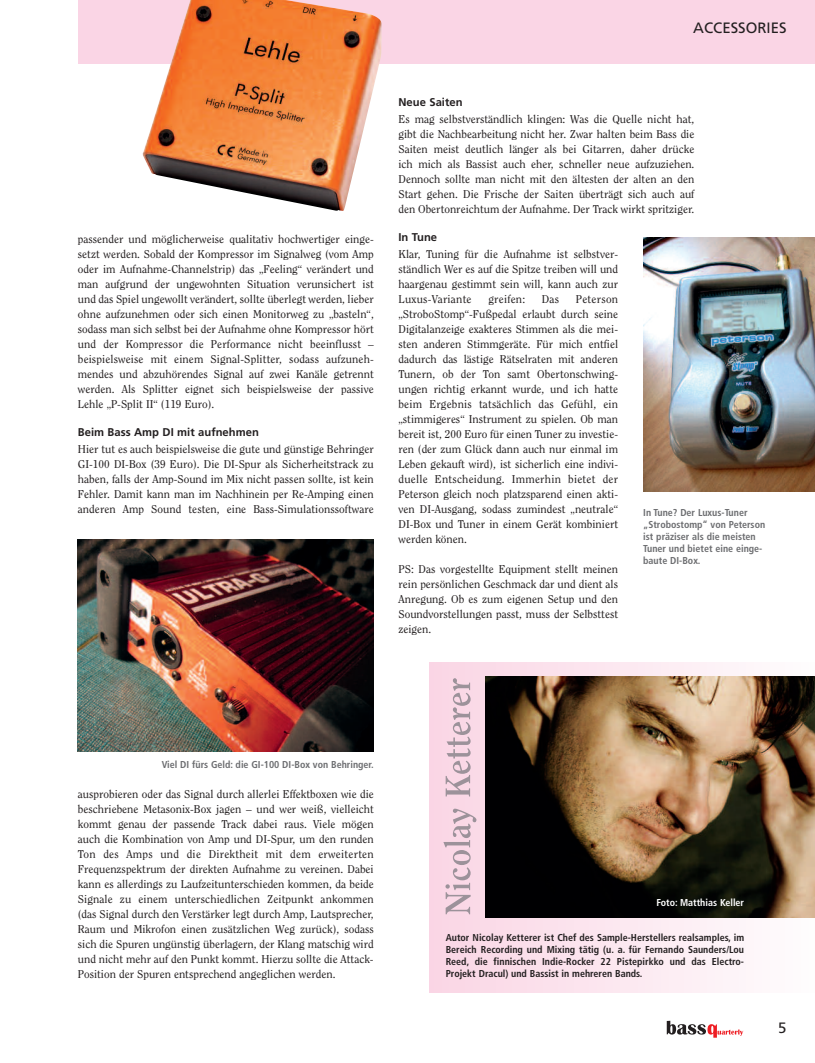
<style>
.page{position:relative;width:815px;height:1063px;background:#fff}
.page>*{position:absolute;margin:0;border:0;box-sizing:border-box;transform-origin:0 0}
.t1{font:15px "Frutiger";color:#231f20}
.t2{font:11.25px/15px "Clearface Std";color:#231f20;text-align:justify}
.t3{font:700 11.25px "Frutiger";color:#231f20}
.t4{font:11.25px "Clearface Std";letter-spacing:.02em;color:#231f20}
.t5{font:700 condensed 10px/12px "Frutiger";color:#231f20;text-align:justify}
.t6{font:700 condensed 10px/12px "Frutiger";color:#6c6d70}
.t7{font:700 condensed 10px "Frutiger";color:#fff}
</style>
<div class="page">
<div style="left:78px;top:0;width:737px;height:64px;background:#fad5e5"></div>
<div style="left:430px;top:663px;width:385px;height:329px;background:linear-gradient(to right,#f8d4e3,#fffdfe)"></div>
<svg style="left:667px;top:1021px;width:76px;height:17px"></svg>
<img style="left:142px;top:0;width:240px;height:211px">
<img style="left:643px;top:237px;width:172px;height:254px">
<img style="left:485px;top:677px;width:330px;height:241px">
<img style="left:78px;top:540px;width:296px;height:212px">
<img style="left:443px;top:707px;width:33px;height:207px">
<h1 class="t1" style="left:693px;top:21px;width:95px">ACCESSORIES</h1>
<p class="t2" style="left:78px;top:232px;width:297px">passender und möglicherweise qualitativ hochwertiger einge&shy;setzt werden. Sobald der Kompressor im Signalweg (vom Amp oder im Aufnahme-Channelstrip) das „Feeling“ verändert und man aufgrund der ungewohnten Situation verunsichert ist und das Spiel ungewollt verändert, sollte überlegt werden, lieber ohne aufzunehmen oder sich einen Monitorweg zu „basteln“, sodass man sich selbst bei der Aufnahme ohne Kompressor hört und der Kompressor die Performance nicht beeinflusst – beispielsweise mit einem Signal-Splitter, sodass aufzuneh&shy;mendes und abzuhörendes Signal auf zwei Kanäle getrennt werden. Als Splitter eignet sich beispielsweise der passive Lehle „P-Split II“ (119 Euro).</p>
<p class="t3" style="left:78px;top:428px;width:182px">Beim Bass Amp DI mit aufnehmen</p>
<p class="t2" style="left:78px;top:442px;width:297px">Hier tut es auch beispielsweise die gute und günstige Behringer GI-100 DI-Box (39 Euro). Die DI-Spur als Sicherheitstrack zu haben, falls der Amp-Sound im Mix nicht passen sollte, ist kein Fehler. Damit kann man im Nachhinein per Re-Amping einen anderen Amp Sound testen, eine Bass-Simulationssoftware</p>
<p class="t3" style="left:399px;top:98px;width:66px">Neue Saiten</p>
<p class="t2" style="left:399px;top:112px;width:297px">Es mag selbstverständlich klingen: Was die Quelle nicht hat, gibt die Nachbearbeitung nicht her. Zwar halten beim Bass die Saiten meist deutlich länger als bei Gitarren, daher drücke ich mich als Bassist auch eher, schneller neue aufzuziehen.<br>Dennoch sollte man nicht mit den ältesten der alten an den Start gehen. Die Frische der Saiten überträgt sich auch auf den Obertonreichtum der Aufnahme. Der Track wirkt spritziger.</p>
<p class="t3" style="left:399px;top:233px;width:40px">In Tune</p>
<p class="t2" style="left:399px;top:247px;width:221px">Klar, Tuning für die Aufnahme ist selbstver&shy;ständlich Wer es auf die Spitze treiben will und haargenau gestimmt sein will, kann auch zur Luxus-Variante</p>
<p class="t4" style="left:488px;top:294px;width:38px">greifen:</p>
<p class="t2" style="left:542px;top:292px;width:19px">Das</p>
<p class="t2" style="left:398px;top:292px;width:221px;text-indent:177px">Peterson „StroboStomp“-Fußpedal erlaubt durch seine Digitalanzeige exakteres Stimmen als die mei&shy;sten anderen Stimmgeräte. Für mich entfiel dadurch das lästige Rätselraten mit anderen Tunern, ob der Ton samt Obertonschwing&shy;ungen richtig erkannt wurde, und ich hatte beim Ergebnis tatsächlich das Gefühl, ein „stimmigeres“ Instrument zu spielen. Ob man bereit ist, 200 Euro für einen Tuner zu investie&shy;ren (der zum Glück dann auch nur einmal im Leben gekauft wird), ist sicherlich eine indivi&shy;duelle Entscheidung. Immerhin bietet der Peterson gleich noch platzsparend einen akti&shy;ven DI-Ausgang, sodass zumindest „neutrale“ DI-Box und Tuner in einem Gerät kombiniert werden könen.</p>
<p class="t2" style="left:398px;top:562px;width:221px">PS: Das vorgestellte Equipment stellt meinen rein persönlichen Geschmack dar und dient als Anregung. Ob es zum eigenen Setup und den Soundvorstellungen passt, muss der Selbsttest zeigen.</p>
<p class="t6" style="left:643px;top:508px;width:123px">In Tune? Der Luxus-Tuner „Strobostomp“ von Peterson ist präziser als die meisten<br>Tuner und bietet eine einge&shy;baute DI-Box.</p>
<p class="t6" style="left:162px;top:760px;width:214px">Viel DI fürs Geld: die GI-100 DI-Box von Behringer.</p>
<p class="t2" style="left:78px;top:787px;width:297px">ausprobieren oder das Signal durch allerlei Effektboxen wie die beschriebene Metasonix-Box jagen – und wer weiß, vielleicht kommt genau der passende Track dabei raus. Viele mögen auch die Kombination von Amp und DI-Spur, um den runden Ton des Amps und die Direktheit mit dem erweiterten Frequenzspektrum der direkten Aufnahme zu vereinen. Dabei kann es allerdings zu Laufzeitunterschieden kommen, da beide Signale zu einem unterschiedlichen Zeitpunkt ankommen (das Signal durch den Verstärker legt durch Amp, Lautsprecher, Raum und Mikrofon einen zusätzlichen Weg zurück), sodass sich die Spuren ungünstig überlagern, der Klang matschig wird und nicht mehr auf den Punkt kommt. Hierzu sollte die Attack-Position der Spuren entsprechend angeglichen werden.</p>
<p class="t7" style="left:656px;top:899px;width:89px">Foto: Matthias Keller</p>
<p class="t5" style="left:446px;top:932px;width:300px">Autor Nicolay Ketterer ist Chef des Sample-Herstellers realsamples, im Bereich Recording und Mixing tätig (u. a. für Fernando Saunders/Lou Reed, die finnischen Indie-Rocker 22 Pistepirkko und das Electro-Projekt Dracul) und Bassist in mehreren Bands.</p>
<h1 class="t1" style="left:778px;top:1022px;width:10px">5</h1>
</div>
